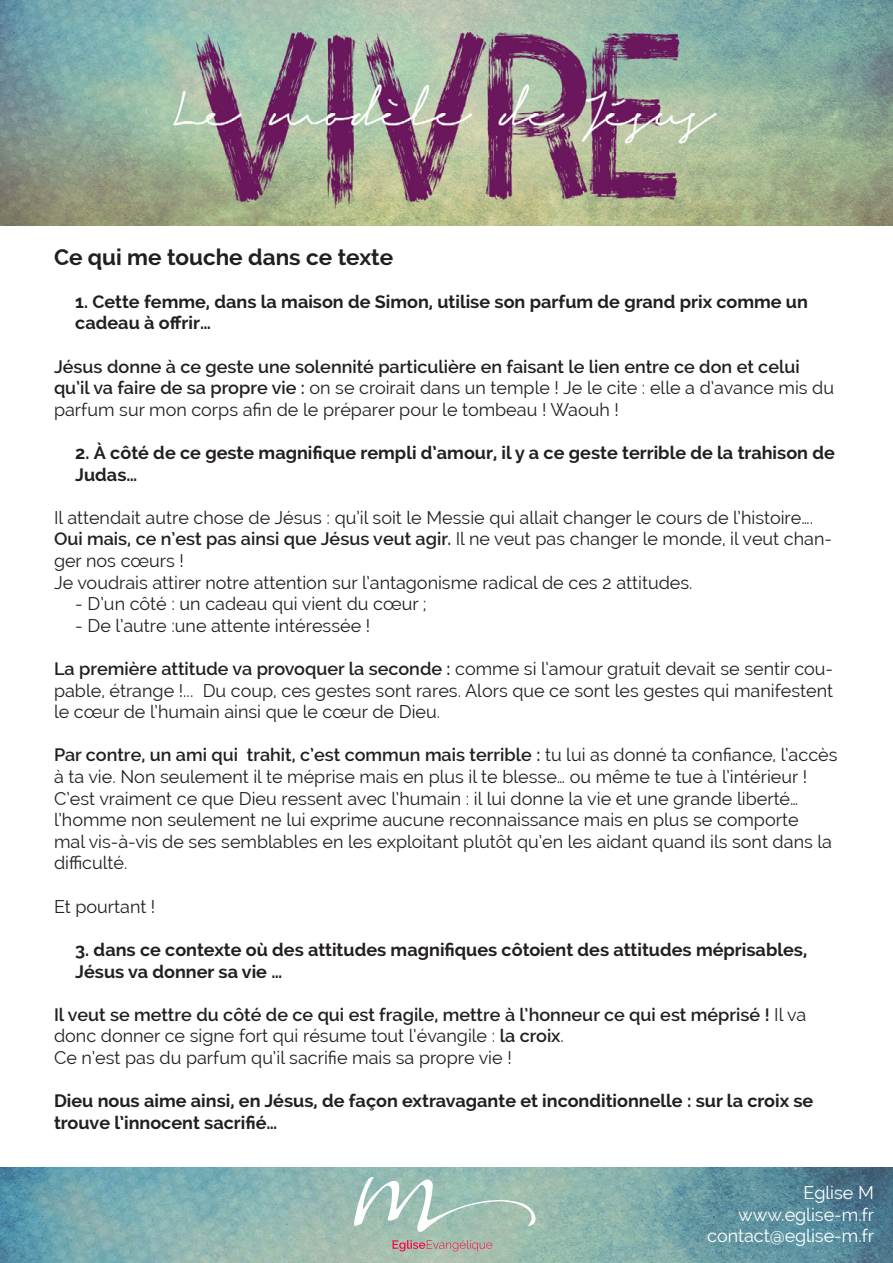
<style>
.page{position:relative;width:893px;height:1263px;background:#fff}
.page>*{position:absolute;margin:0;border:0;box-sizing:border-box;transform-origin:0 0}
.t1{font:700 22.5px "Raleway";color:#231f20}
.t2{font:18px/21.6px "Raleway";color:#231f20}
.t3{font:700 18px/21.6px "Raleway";color:#231f20}
.t4{font:600 18px/21.6px "Raleway";color:#231f20}
.t5{font:18px "Raleway";color:#fff}
.s1{font-weight:600}
.s2{font-weight:400}
</style>
<div class="page">
<img style="left:0;top:1167px;width:893px;height:96px">
<img style="left:0;top:0;width:893px;height:225px">
<svg style="left:354px;top:1177px;width:185px;height:56px;background:#a8c6bb"></svg>
<svg style="left:393px;top:1240px;width:99px;height:11px"></svg>
<p class="t1" style="left:54px;top:244px;width:341px">Ce qui me touche dans ce texte</p>
<p class="t3" style="left:75px;top:291px;width:734px">1. Cette femme, dans la maison de Simon, utilise son parfum de grand prix comme un cadeau à offrir…</p>
<p class="t2" style="left:54px;top:355px;width:782px"><span class="s1">Jésus donne à ce geste une solennité particulière en faisant le lien entre ce don et celui qu’il va faire de sa propre vie :</span> on se croirait dans un temple ! Je le cite : elle a d’avance mis du parfum sur mon corps afin de le préparer pour le tombeau ! Waouh !</p>
<p class="t3" style="left:75px;top:442px;width:761px">2. À côté de ce geste magnifique rempli d’amour, il y a ce geste terrible de la trahison de<br>Judas…</p>
<p class="t2" style="left:54px;top:507px;width:761px">Il attendait autre chose de Jésus : qu’il soit le Messie qui allait changer le cours de l’histoire….</p>
<p class="t2" style="left:54px;top:528px;width:780px"><span class="s1">Oui mais, ce n’est pas ainsi que Jésus veut agir.</span> Il ne veut pas changer le monde, il veut chan&shy;ger nos cœurs !</p>
<p class="t2" style="left:54px;top:571px;width:640px">Je voudrais attirer notre attention sur l’antagonisme radical de ces 2 attitudes.</p>
<p class="t2" style="left:75px;top:593px;width:353px">- D’un côté : un cadeau qui vient du cœur ;</p>
<p class="t2" style="left:75px;top:615px;width:296px">- De l’autre :une attente intéressée !</p>
<p class="t2" style="left:54px;top:658px;width:781px;text-align:justify"><span class="s1">La première attitude va provoquer la seconde :</span> comme si l’amour gratuit devait se sentir cou&shy;pable, étrange !... Du coup, ces gestes sont rares. Alors que ce sont les gestes qui manifestent le cœur de l’humain ainsi que le cœur de Dieu.</p>
<p class="t2" style="left:54px;top:744px;width:785px"><span class="s1">Par contre, un ami qui trahit, c’est commun mais terrible :</span> tu lui as donné ta confiance, l’accès à ta vie. Non seulement il te méprise mais en plus il te blesse… ou même te tue à l’intérieur !</p>
<p class="t2" style="left:54px;top:787px;width:746px">C’est vraiment ce que Dieu ressent avec l’humain : il lui donne la vie et une grande liberté…</p>
<p class="t2" style="left:54px;top:809px;width:780px">l’homme non seulement ne lui exprime aucune reconnaissance mais en plus se comporte mal vis-à-vis de ses semblables en les exploitant plutôt qu’en les aidant quand ils sont dans la difficulté.</p>
<p class="t2" style="left:54px;top:895px;width:103px">Et pourtant !</p>
<p class="t3" style="left:75px;top:939px;width:733px">3. dans ce contexte où des attitudes magnifiques côtoient des attitudes méprisables,<br>Jésus va donner sa vie …</p>
<p class="t4" style="left:54px;top:1003px;width:754px">Il veut se mettre du côté de ce qui est fragile, mettre à l’honneur ce qui est méprisé ! <span class="s2">Il va donc donner ce signe fort qui résume tout l’évangile :</span> la croix<span class="s2">.</span></p>
<p class="t2" style="left:54px;top:1047px;width:459px">Ce n’est pas du parfum qu’il sacrifie mais sa propre vie !</p>
<p class="t3" style="left:54px;top:1090px;width:761px">Dieu nous aime ainsi, en Jésus, de façon extravagante et inconditionnelle : sur la croix se trouve l’innocent sacrifié…</p>
<p class="t5" style="left:803px;top:1182px;width:72px">Eglise M</p>
<p class="t5" style="left:738px;top:1204px;width:138px">www.eglise-m.fr</p>
<p class="t5" style="left:707px;top:1225px;width:169px">contact@eglise-m.fr</p>
</div>
